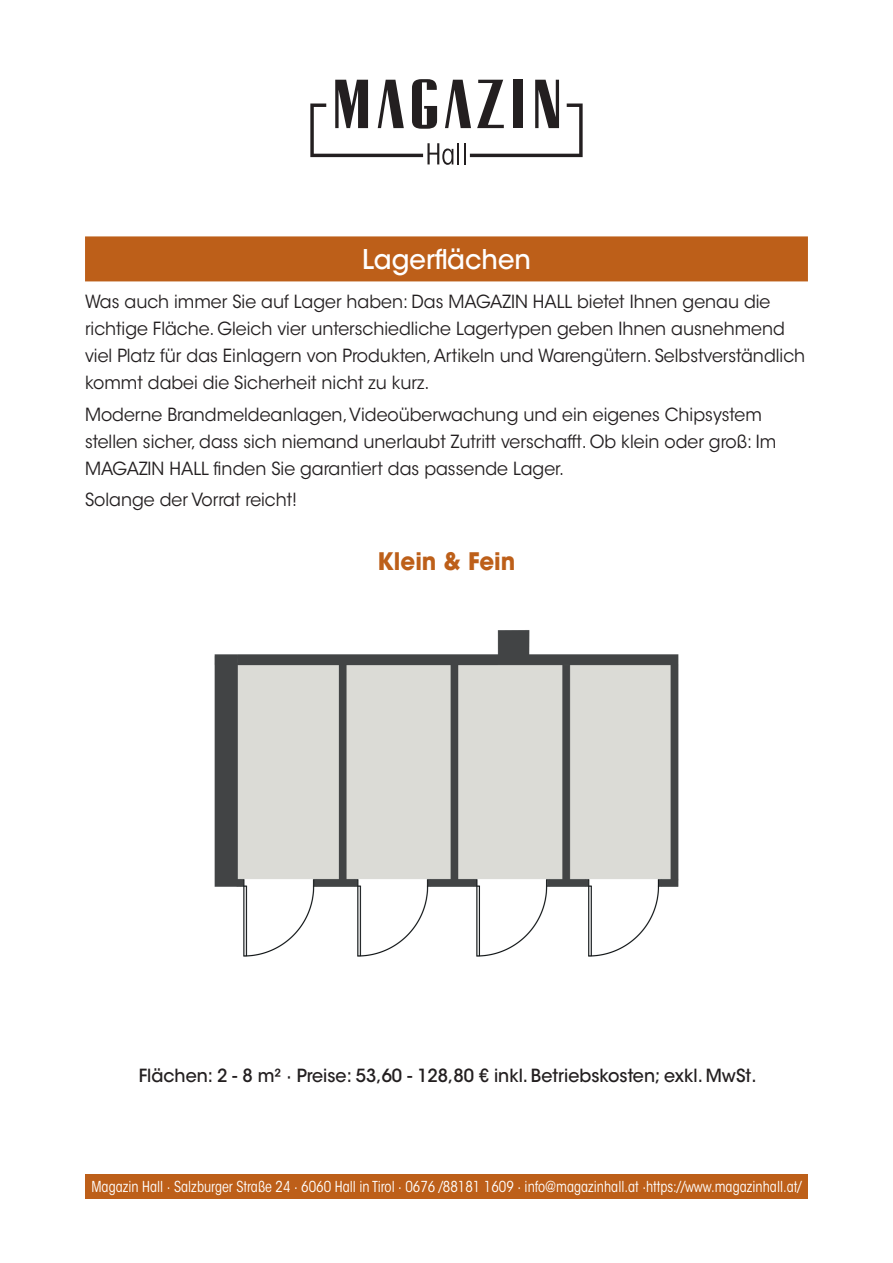
<style>
.page{position:relative;width:893px;height:1263px;background:#fff}
.page>*{position:absolute;margin:0;border:0;box-sizing:border-box;transform-origin:0 0}
.t1{font:500 27px "ITC Avant Garde Std";color:#fff;scale:.96 1}
.t2{font:700 24px "ITC Avant Garde Std";color:#bd5f19;scale:.96 1}
.t3{font:18px/27px "ITC Avant Garde Std";color:#231f20;scale:.96 1}
.t4{font:500 18px "ITC Avant Garde Std";color:#231f20}
.t5{font:condensed 15px "ITC Avant Garde Std";color:#fff;scale:.96 1}
</style>
<div class="page">
<svg style="left:310px;top:79px;width:273px;height:86px"></svg>
<div style="left:85px;top:1174px;width:723px;height:25px;background:#bd5f19"></div>
<div style="left:85px;top:236px;width:723px;height:45px;background:#bd5f19"></div>
<img style="left:214px;top:630px;width:465px;height:327px">
<h1 class="t1" style="left:362px;top:242px;width:177px">Lagerflächen</h1>
<p class="t3" style="left:85px;top:289px;width:752px">Was auch immer Sie auf Lager haben: Das MAGAZIN HALL bietet Ihnen genau die richtige Fläche. Gleich vier unterschiedliche Lagertypen geben Ihnen ausnehmend viel Platz für das Einlagern von Produkten, Artikeln und Warengütern. Selbstverständlich kommt dabei die Sicherheit nicht zu kurz.</p>
<p class="t3" style="left:85px;top:401px;width:721px">Moderne Brandmeldeanlagen, Videoüberwachung und ein eigenes Chipsystem stellen sicher, dass sich niemand unerlaubt Zutritt verschafft. Ob klein oder groß: Im<br>MAGAZIN HALL finden Sie garantiert das passende Lager.</p>
<p class="t3" style="left:85px;top:486px;width:222px">Solange der Vorrat reicht!</p>
<h2 class="t2" style="left:378px;top:546px;width:145px">Klein &amp; Fein</h2>
<p class="t4" style="left:139px;top:1064px;width:619px">Flächen: 2 - 8 m² · Preise: 53,60 - 128,80 € inkl. Betriebskosten; exkl. MwSt.</p>
<p class="t5" style="left:91px;top:1178px;width:741px">Magazin Hall · Salzburger Straße 24 · 6060 Hall in Tirol · 0676 /88181 1609 · info@magazinhall.at ·https://www.magazinhall.at/</p>
</div>
